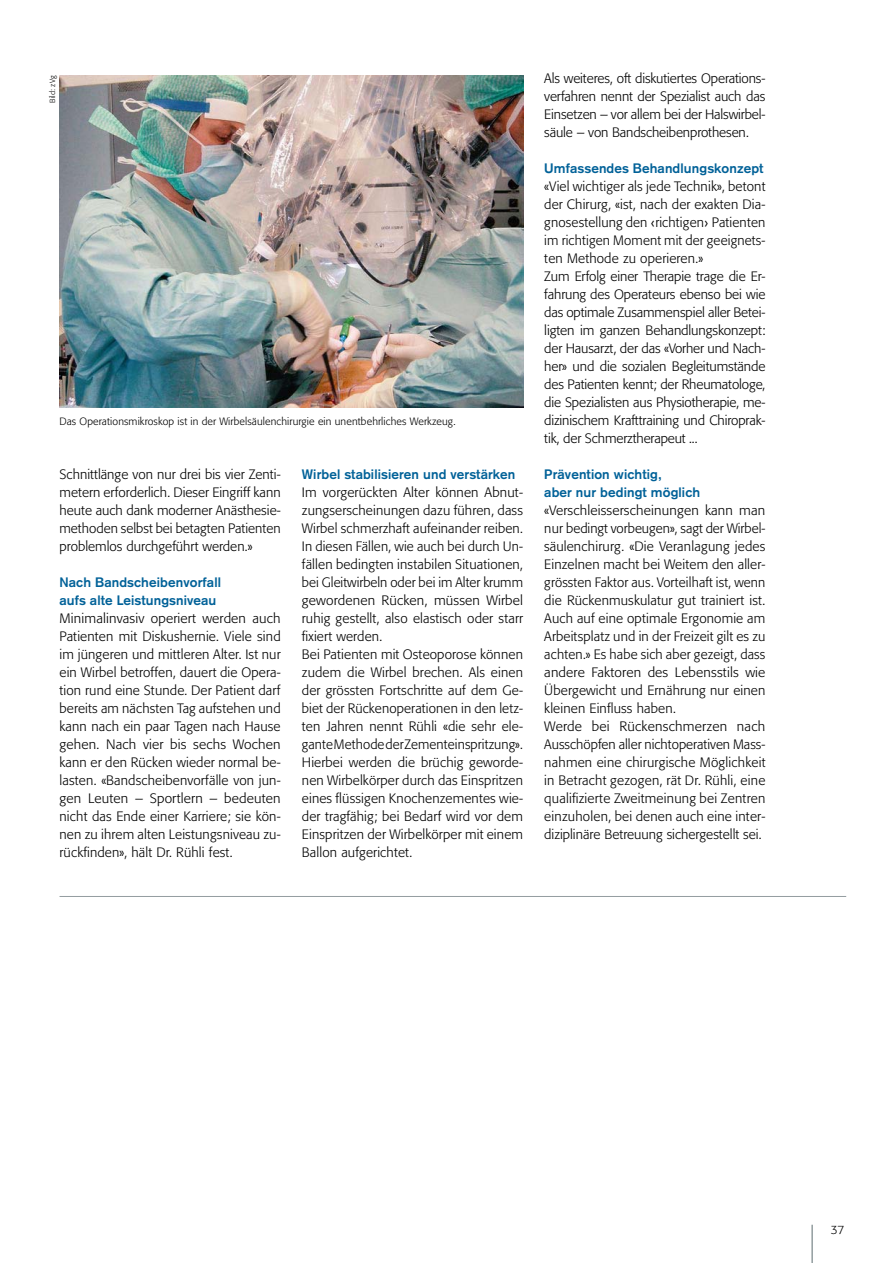
<style>
.page{position:relative;width:893px;height:1263px;background:#fff}
.page>*{position:absolute;margin:0;border:0;box-sizing:border-box;transform-origin:0 0}
.t1{font:300 13.5px/18px "Formata BQ";letter-spacing:.01em;color:#000;text-align:justify}
.t2{font:300 13.5px/18px "Formata BQ";letter-spacing:-.01em;color:#000}
.t3{font:700 13.5px/18px "Akzidenz Grotesk";letter-spacing:.01em;color:#006198}
.t4{font:300 12px "Formata BQ";color:#000}
.t5{font:300 10.5px "Formata BQ";letter-spacing:.01em;color:#000}
.t6{font:300 7.5px "Formata BQ";letter-spacing:.01em;color:#000}
.s1{font-family:"Akzidenz Grotesk";font-size:16.5px}
</style>
<div class="page">
<hr style="left:811px;top:1225px;width:2px;height:38px;background:#939da0">
<hr style="left:60px;top:896px;width:786px;height:1px;background:#939da0">
<img style="left:60px;top:75px;width:463px;height:332px">
<p class="t6" style="left:50px;top:103px;width:29px;rotate:-90deg">Bild: zVg</p>
<p class="t5" style="left:60px;top:417px;width:398px">Das Operationsmikroskop ist in der Wirbelsäulenchirurgie ein unentbehrliches Werkzeug.</p>
<p class="t1" style="left:60px;top:467px;width:223px">Schnittlänge von nur drei bis vier Zenti&shy;metern erforderlich. Dieser Eingriff kann heute auch dank moderner Anästhesie&shy;methoden selbst bei betagten Patienten problemlos durchgeführt werden.»</p>
<p class="t3" style="left:60px;top:574px;width:163px">Nach Bandscheibenvorfall aufs alte Leistungsniveau</p>
<p class="t1" style="left:60px;top:611px;width:223px">Minimalinvasiv operiert werden auch Patienten mit Diskushernie. Viele sind im jüngeren und mittleren Alter. Ist nur ein Wirbel betroffen, dauert die Opera&shy;tion rund eine Stunde. Der Patient darf bereits am nächsten Tag aufstehen und kann nach ein paar Tagen nach Hause gehen. Nach vier bis sechs Wochen kann er den Rücken wieder normal be&shy;lasten. «Bandscheibenvorfälle von jun&shy;gen Leuten – Sportlern – bedeuten nicht das Ende einer Karriere; sie kön&shy;nen zu ihrem alten Leistungsniveau zu&shy;rückfinden», hält Dr. Rühli fest.</p>
<p class="t3" style="left:302px;top:466px;width:215px">Wirbel stabilisieren und verstärken</p>
<p class="t1" style="left:302px;top:485px;width:223px;text-align:left">Im vorgerückten Alter können Abnut&shy;zungserscheinungen dazu führen, dass Wirbel schmerzhaft aufeinander reiben.<br>In diesen Fällen, wie auch bei durch Un&shy;fällen bedingten instabilen Situationen, bei Gleitwirbeln oder bei im Alter krumm gewordenen Rücken, müssen Wirbel ruhig gestellt, also elastisch oder starr fixiert werden.<br>Bei Patienten mit Osteoporose können zudem die Wirbel brechen. Als einen der grössten Fortschritte auf dem Ge&shy;biet der Rückenoperationen in den letz&shy;ten Jahren nennt Rühli «die sehr ele&shy;gante Methode der Zementeinspritzung».<br>Hierbei werden die brüchig geworde&shy;nen Wirbelkörper durch das Einspritzen eines flüssigen Knochenzementes wie&shy;der tragfähig; bei Bedarf wird vor dem Einspritzen der Wirbelkörper mit einem Ballon aufgerichtet.</p>
<p class="t1" style="left:544px;top:71px;width:223px">Als weiteres, oft diskutiertes Operations&shy;verfahren nennt der Spezialist auch das Einsetzen – vor allem bei der Halswirbel&shy;säule – von Bandscheibenprothesen.</p>
<p class="t3" style="left:544px;top:160px;width:221px">Umfassendes Behandlungskonzept</p>
<p class="t2" style="left:544px;top:179px;width:223px">«Viel wichtiger als jede Technik», betont der Chirurg, «ist, nach der exakten Dia&shy;gnosestellung den <span class="s1">‹</span>richtigen<span class="s1">›</span> Patienten im richtigen Moment mit der geeignets&shy;ten Methode zu operieren.»<br>Zum Erfolg einer Therapie trage die Er&shy;fahrung des Operateurs ebenso bei wie das optimale Zusammenspiel aller Betei&shy;ligten im ganzen Behandlungskonzept: der Hausarzt, der das «Vorher und Nach&shy;her» und die sozialen Begleitumstände des Patienten kennt; der Rheumatologe, die Spezialisten aus Physiotherapie, me&shy;dizinischem Krafttraining und Chiroprak&shy;tik, der Schmerztherapeut ...</p>
<p class="t3" style="left:544px;top:466px;width:157px">Prävention wichtig,<br>aber nur bedingt möglich</p>
<p class="t1" style="left:544px;top:503px;width:223px;text-align:left">«Verschleisserscheinungen kann man nur bedingt vorbeugen», sagt der Wirbel&shy;säulenchirurg. «Die Veranlagung jedes Einzelnen macht bei Weitem den aller&shy;grössten Faktor aus. Vorteilhaft ist, wenn die Rückenmuskulatur gut trainiert ist.<br>Auch auf eine optimale Ergonomie am Arbeitsplatz und in der Freizeit gilt es zu achten.» Es habe sich aber gezeigt, dass andere Faktoren des Lebensstils wie Übergewicht und Ernährung nur einen kleinen Einfluss haben.<br>Werde bei Rückenschmerzen nach Ausschöpfen aller nichtoperativen Mass&shy;nahmen eine chirurgische Möglichkeit in Betracht gezogen, rät Dr. Rühli, eine qualifizierte Zweitmeinung bei Zentren einzuholen, bei denen auch eine inter&shy;diziplinäre Betreuung sichergestellt sei.</p>
<p class="t4" style="left:831px;top:1224px;width:15px">37</p>
</div>
